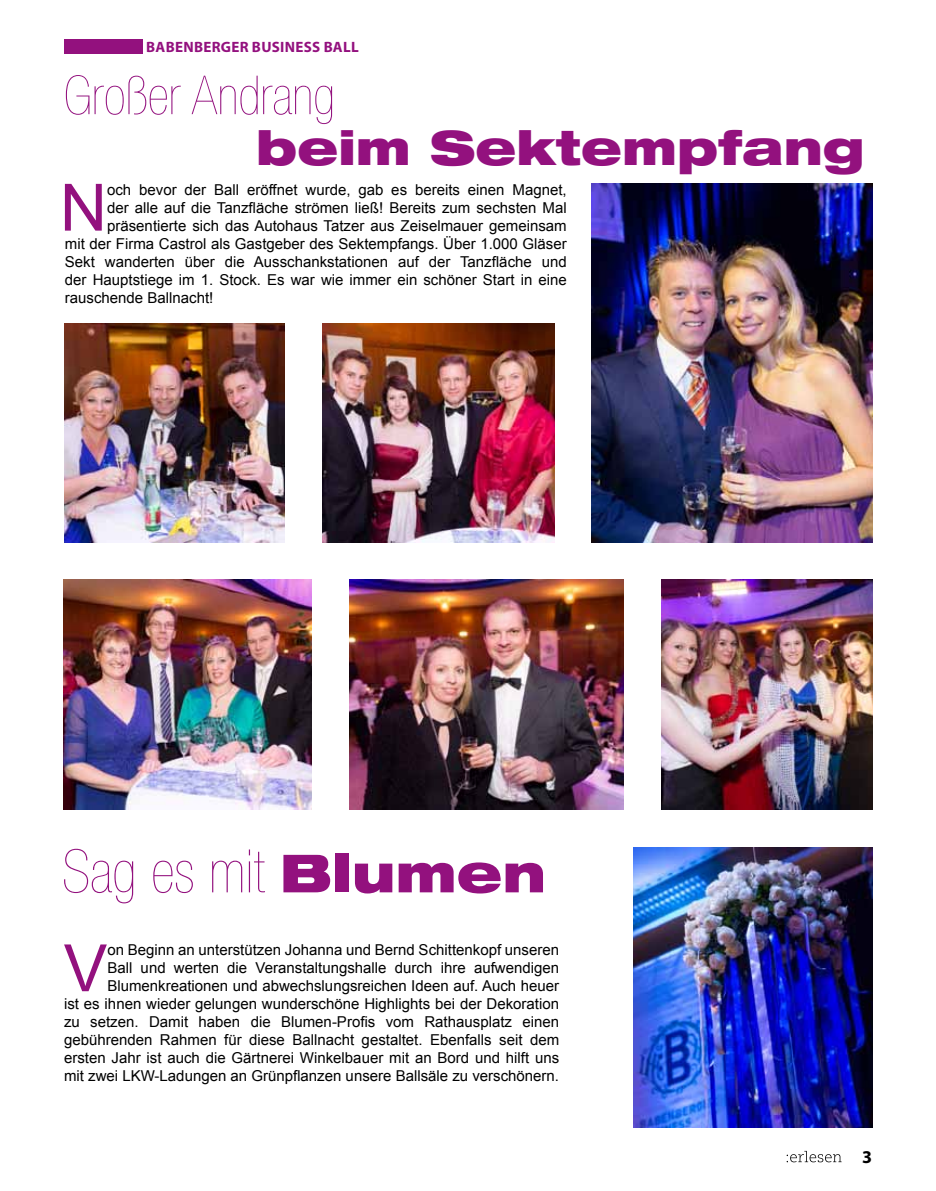
<style>
.page{position:relative;width:936px;height:1191px;background:#fff}
.page>*{position:absolute;margin:0;border:0;box-sizing:border-box;transform-origin:0 0}
.t1{font:65.25px "Arial";color:#93117e}
.t2{font:900 condensed 60px "Helvetica Neue";color:#93117e}
.t3{font:900 condensed 53.85px "Helvetica Neue";color:#93117e}
.t4{font:900 expanded 47.1px "Helvetica Neue";color:#93117e}
.t5{font:700 18px "Myriad Pro";color:#000}
.t6{font:15px/18px "Arial";color:#000;text-align:right}
.t7{font:700 15px "Myriad Pro";letter-spacing:.02em;color:#93117e}
.s1{font-stretch:expanded;font-size:52.5px}
</style>
<div class="page">
<svg style="left:786px;top:1150px;width:55px;height:12px"></svg>
<div style="left:64px;top:39px;width:79px;height:15px;background:#93117e"></div>
<img style="left:592px;top:184px;width:280px;height:358px">
<img style="left:65px;top:324px;width:219px;height:218px">
<img style="left:633px;top:847px;width:239px;height:280px">
<img style="left:323px;top:324px;width:231px;height:218px">
<img style="left:64px;top:580px;width:247px;height:229px">
<img style="left:661px;top:580px;width:211px;height:229px">
<img style="left:349px;top:580px;width:274px;height:229px">
<p class="t7" style="left:136px;top:37px;width:224px">: BABENBERGER BUSINESS BALL</p>
<h3 class="t3" style="left:64px;top:66px;width:273px">Großer Andrang</h3>
<h3 class="t4" style="left:256px;top:118px;width:610px">beim Sektempfang</h3>
<h1 class="t1" style="left:60px;top:165px;width:49px">N</h1>
<p class="t6" style="left:107px;top:180px;width:461px">och bevor der Ball eröffnet wurde, gab es bereits einen Magnet,</p>
<p class="t6" style="left:107px;top:198px;width:461px">der alle auf die Tanzfläche strömen ließ! Bereits zum sechsten Mal</p>
<p class="t6" style="left:107px;top:216px;width:461px">präsentierte sich das Autohaus Tatzer aus Zeiselmauer gemeinsam</p>
<p class="t6" style="left:65px;top:234px;width:503px">mit der Firma Castrol als Gastgeber des Sektempfangs. Über 1.000 Gläser</p>
<p class="t6" style="left:65px;top:252px;width:503px">Sekt wanderten über die Ausschankstationen auf der Tanzfläche und</p>
<p class="t6" style="left:65px;top:270px;width:503px">der Hauptstiege im 1. Stock. Es war wie immer ein schöner Start in eine</p>
<p class="t6" style="left:65px;top:288px;width:150px">rauschende Ballnacht!</p>
<h2 class="t2" style="left:62px;top:838px;width:485px">Sag es mit <span class="s1">Blumen</span></h2>
<p class="t6" style="left:64px;top:941px;width:496px">on Beginn an unterstützen Johanna und Bernd Schittenkopf unseren<br>Ball und werten die Veranstaltungshalle durch ihre aufwendigen Blumenkreationen und abwechslungsreichen Ideen auf. Auch heuer<br>ist es ihnen wieder gelungen wunderschöne Highlights bei der Dekoration zu setzen. Damit haben die Blumen-Profis vom Rathausplatz einen gebührenden Rahmen für diese Ballnacht gestaltet. Ebenfalls seit dem ersten Jahr ist auch die Gärtnerei Winkelbauer mit an Bord und hilft uns mit zwei LKW-Ladungen an Grünpflanzen unsere Ballsäle zu verschönern.</p>
<h1 class="t1" style="left:64px;top:925px;width:45px">V</h1>
<p class="t5" style="left:862px;top:1144px;width:11px">3</p>
</div>
